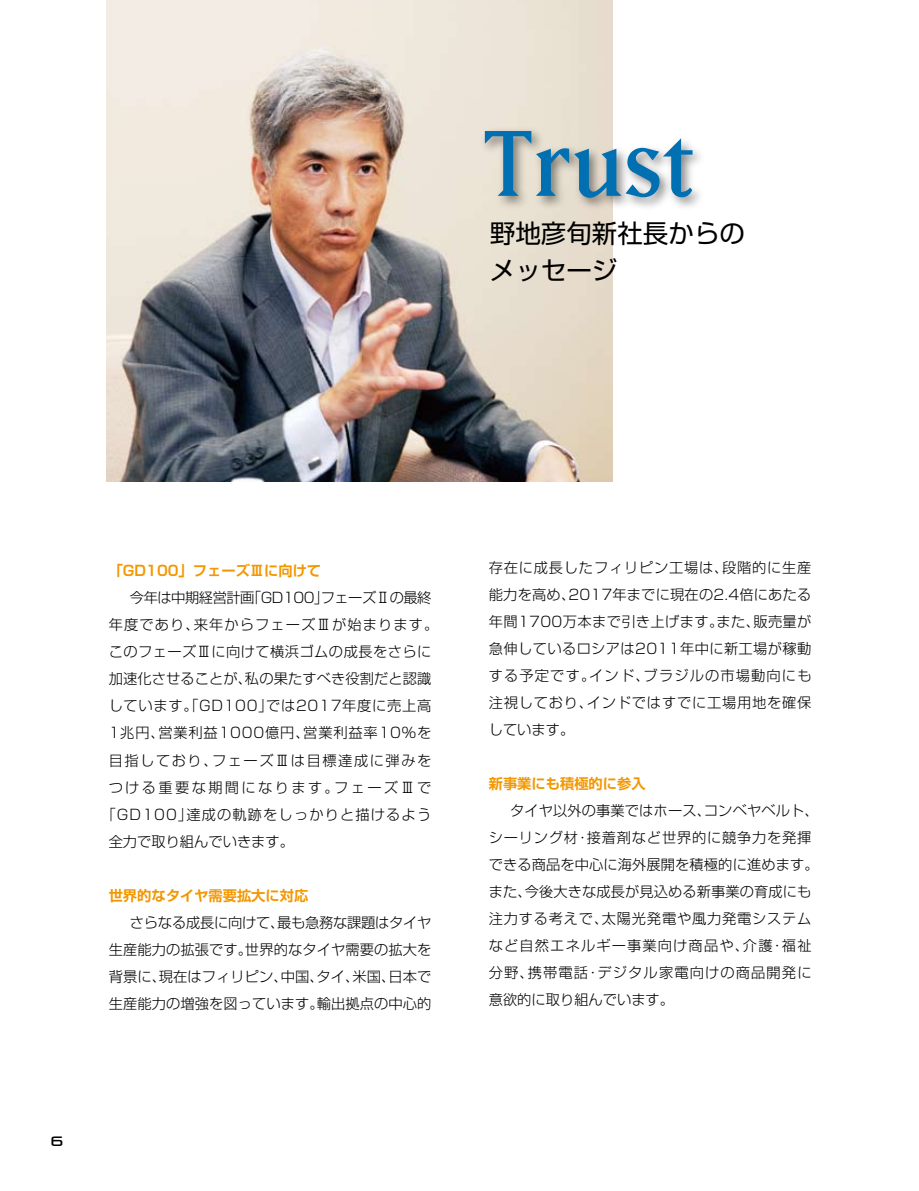
<style>
.page{position:relative;width:919px;height:1191px;background:#fff}
.page>*{position:absolute;margin:0;border:0;box-sizing:border-box;transform-origin:0 0}
.t1{font:109.8px "Matrix";color:#0070b2}
.t2{font:25.5px/37.5px "Shin Go Pro";color:#000}
.t3{font:300 14.25px/27px "Shin Go Pro";letter-spacing:.05em;color:#000;text-align:justify}
.t4{font:700 14.25px "Shin Go Pro De";color:#f39700}
.t5{font:300 14.25px "Shin Go Pro";letter-spacing:-.035em;color:#000}
.t6{font:300 14.25px "Shin Go Pro";letter-spacing:.005em;color:#000}
.t7{font:300 14.25px "Shin Go Pro";letter-spacing:.08em;color:#000}
.t8{font:300 14.25px "Shin Go Pro";letter-spacing:.075em;color:#000}
.t9{font:300 14.25px "Shin Go Pro";letter-spacing:.03em;color:#000}
.t10{font:300 14.25px "Shin Go Pro";letter-spacing:.105em;color:#000}
.t11{font:300 14.25px "Shin Go Pro";letter-spacing:.165em;color:#000}
.t12{font:300 14.25px "Shin Go Pro";color:#000}
.t13{font:13.5px "Pirulen";color:#000}
</style>
<div class="page">
<img style="left:107px;top:0;width:505px;height:481px">
<img style="left:474px;top:100px;width:226px;height:132px">
<h1 class="t1" style="left:482px;top:110px;width:213px">Trust</h1>
<h2 class="t2" style="left:490px;top:211px;width:256px">野地彦旬新社長からのメッセージ</h2>
<p class="t4" style="left:109px;top:559px;width:214px">「GD100」フェーズⅢに向けて</p>
<p class="t5" style="left:130px;top:586px;width:303px">今年は中期経営計画「GD100」フェーズⅡの最終</p>
<p class="t8" style="left:109px;top:613px;width:331px">年度であり、来年からフェーズⅢが始まります。</p>
<p class="t9" style="left:109px;top:640px;width:324px">このフェーズⅢに向けて横浜ゴムの成長をさらに</p>
<p class="t6" style="left:109px;top:667px;width:324px">加速化させることが、私の果たすべき役割だと認識</p>
<p class="t3" style="left:109px;top:691px;width:324px">しています。「GD100」では2017年度に売上高</p>
<p class="t3" style="left:109px;top:718px;width:324px">1兆円、営業利益1000億円、営業利益率10％を</p>
<p class="t10" style="left:109px;top:748px;width:324px">目指しており、フェーズⅢは目標達成に弾みを</p>
<p class="t11" style="left:109px;top:775px;width:324px">つける重要な期間になります。フェーズⅢで</p>
<p class="t7" style="left:101px;top:802px;width:331px">「GD100」達成の軌跡をしっかりと描けるよう</p>
<p class="t12" style="left:109px;top:829px;width:187px">全力で取り組んでいきます。</p>
<p class="t4" style="left:109px;top:883px;width:201px">世界的なタイヤ需要拡大に対応</p>
<p class="t3" style="left:109px;top:907px;width:324px;text-indent:21px">さらなる成長に向けて、最も急務な課題はタイヤ生産能力の拡張です。世界的なタイヤ需要の拡大を背景に、現在はフィリピン、中国、タイ、米国、日本で生産能力の増強を図っています。輸出拠点の中心的</p>
<p class="t13" style="left:51px;top:1133px;width:14px">6</p>
<p class="t3" style="left:489px;top:552px;width:324px">存在に成長したフィリピン工場は、段階的に生産能力を高め、2017年までに現在の2.4倍にあたる年間1700万本まで引き上げます。また、販売量が急伸しているロシアは2011年中に新工場が稼動する予定です。インド、ブラジルの市場動向にも注視しており、インドではすでに工場用地を確保しています。</p>
<p class="t4" style="left:489px;top:771px;width:158px">新事業にも積極的に参入</p>
<p class="t3" style="left:489px;top:795px;width:331px;text-align:left;text-indent:21px">タイヤ以外の事業ではホース、コンベヤベルト、シーリング材・接着剤など世界的に競争力を発揮できる商品を中心に海外展開を積極的に進めます。また、今後大きな成長が見込める新事業の育成にも注力する考えで、太陽光発電や風力発電システムなど自然エネルギー事業向け商品や、介護・福祉分野、携帯電話・デジタル家電向けの商品開発に意欲的に取り組んでいます。</p>
</div>
